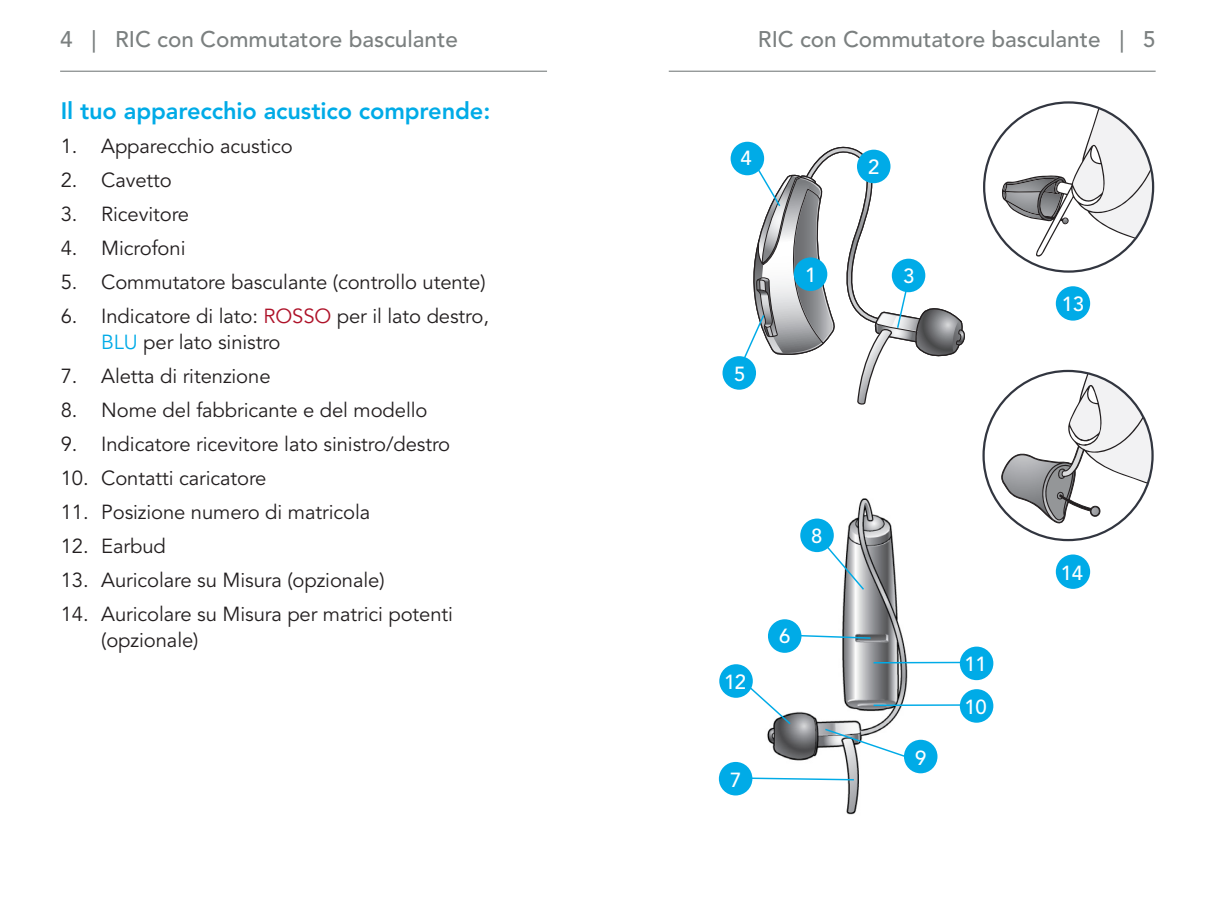
<style>
.page{position:relative;width:1215px;height:912px;background:#fff}
.page>*{position:absolute;margin:0;border:0;box-sizing:border-box;transform-origin:0 0}
._3a__Blue_Subs{font:23.62px "Avenir LT SLI Std Heavy";letter-spacing:-.005em;color:#00abe7}
._8__left_page_header{font:22.5px "Avenir LT SLI Std Medium";color:#7b8080}
._9__right_page_heade{font:22.5px "Avenir LT SLI Std Medium";color:#7b8080}
.t1{font:20.25px/25.9px "Avenir LT SLI Std Book";letter-spacing:-.005em;color:#231f20}
.Callout_Numbers{font:20.25px "Avenir LT SLI Std Medium";letter-spacing:-.025em;color:#fff}
.s1{color:#ae1229}
.s2{color:#00abe7}
</style>
<div class="page">
<hr style="left:60px;top:71px;width:487px;height:1px;background:#7b8080">
<hr style="left:669px;top:71px;width:487px;height:1px;background:#7b8080">
<img style="left:767px;top:498px;width:160px;height:317px">
<svg style="left:742px;top:679px;width:50px;height:46px"></svg>
<svg style="left:801px;top:633px;width:71px;height:6px"></svg>
<svg style="left:822px;top:540px;width:44px;height:51px"></svg>
<hr style="left:874px;top:704px;width:87px;height:1px;background:#00abe7">
<hr style="left:874px;top:661px;width:87px;height:2px;background:#00abe7">
<svg style="left:824px;top:727px;width:85px;height:32px"></svg>
<svg style="left:752px;top:776px;width:103px;height:5px"></svg>
<div style="left:1056px;top:286px;width:34px;height:34px;background:#00abe7;border-radius:50%"></div>
<div style="left:1056px;top:554px;width:34px;height:34px;background:#00abe7;border-radius:50%"></div>
<svg style="left:731px;top:141px;width:234px;height:264px"></svg>
<div style="left:731px;top:142px;width:33px;height:33px;background:#00abe7;border-radius:50%"></div>
<div style="left:794px;top:257px;width:33px;height:34px;background:#00abe7;border-radius:50%"></div>
<div style="left:857px;top:150px;width:34px;height:33px;background:#00abe7;border-radius:50%"></div>
<div style="left:892px;top:258px;width:33px;height:34px;background:#00abe7;border-radius:50%"></div>
<div style="left:723px;top:356px;width:33px;height:33px;background:#00abe7;border-radius:50%"></div>
<div style="left:719px;top:761px;width:33px;height:34px;background:#00abe7;border-radius:50%"></div>
<div style="left:768px;top:619px;width:33px;height:33px;background:#00abe7;border-radius:50%"></div>
<div style="left:800px;top:518px;width:34px;height:34px;background:#00abe7;border-radius:50%"></div>
<div style="left:904px;top:739px;width:33px;height:34px;background:#00abe7;border-radius:50%"></div>
<div style="left:960px;top:689px;width:33px;height:33px;background:#00abe7;border-radius:50%"></div>
<div style="left:960px;top:646px;width:33px;height:34px;background:#00abe7;border-radius:50%"></div>
<div style="left:719px;top:664px;width:34px;height:33px;background:#00abe7;border-radius:50%"></div>
<svg style="left:1002px;top:102px;width:151px;height:167px"></svg>
<svg style="left:1001px;top:371px;width:152px;height:152px"></svg>
<p class="_8__left_page_header" style="left:60px;top:27px;width:399px">4 | RIC con Commutatore basculante</p>
<p class="_9__right_page_heade" style="left:758px;top:27px;width:399px">RIC con Commutatore basculante | 5</p>
<p class="_3a__Blue_Subs" style="left:61px;top:97px;width:431px">Il tuo apparecchio acustico comprende:</p>
<p class="t1" style="left:61px;top:134px;width:234px">1. Apparecchio acustico</p>
<p class="t1" style="left:61px;top:168px;width:113px">2. Cavetto</p>
<p class="t1" style="left:61px;top:202px;width:130px">3. Ricevitore</p>
<p class="t1" style="left:61px;top:236px;width:126px">4. Microfoni</p>
<p class="t1" style="left:61px;top:270px;width:426px">5. Commutatore basculante (controllo utente)</p>
<p class="t1" style="left:101px;top:304px;width:389px;text-indent:-40px">6. Indicatore di lato: <span class="s1">ROSSO</span> per il lato destro,<br><span class="s2">BLU</span> per lato sinistro</p>
<p class="t1" style="left:61px;top:363px;width:211px">7. Aletta di ritenzione</p>
<p class="t1" style="left:61px;top:397px;width:368px">8. Nome del fabbricante e del modello</p>
<p class="t1" style="left:61px;top:431px;width:391px">9. Indicatore ricevitore lato sinistro/destro</p>
<p class="t1" style="left:61px;top:465px;width:207px">10. Contatti caricatore</p>
<p class="t1" style="left:61px;top:499px;width:311px">11. Posizione numero di matricola</p>
<p class="t1" style="left:61px;top:533px;width:107px">12. Earbud</p>
<p class="t1" style="left:61px;top:567px;width:325px">13. Auricolare su Misura (opzionale)</p>
<p class="t1" style="left:101px;top:601px;width:353px;text-indent:-40px">14. Auricolare su Misura per matrici potenti (opzionale)</p>
<p class="Callout_Numbers" style="left:741px;top:146px;width:13px">4</p>
<p class="Callout_Numbers" style="left:734px;top:362px;width:13px">5</p>
<p class="Callout_Numbers" style="left:805px;top:263px;width:13px">1</p>
<p class="Callout_Numbers" style="left:868px;top:155px;width:13px">2</p>
<p class="Callout_Numbers" style="left:903px;top:264px;width:13px">3</p>
<p class="Callout_Numbers" style="left:724px;top:670px;width:24px">12</p>
<p class="Callout_Numbers" style="left:730px;top:768px;width:13px">7</p>
<p class="Callout_Numbers" style="left:811px;top:524px;width:13px">8</p>
<p class="Callout_Numbers" style="left:779px;top:624px;width:13px">6</p>
<p class="Callout_Numbers" style="left:915px;top:746px;width:13px">9</p>
<p class="Callout_Numbers" style="left:965px;top:652px;width:24px">11</p>
<p class="Callout_Numbers" style="left:965px;top:694px;width:24px">10</p>
<p class="Callout_Numbers" style="left:1062px;top:292px;width:24px">13</p>
<p class="Callout_Numbers" style="left:1061px;top:560px;width:24px">14</p>
</div>
